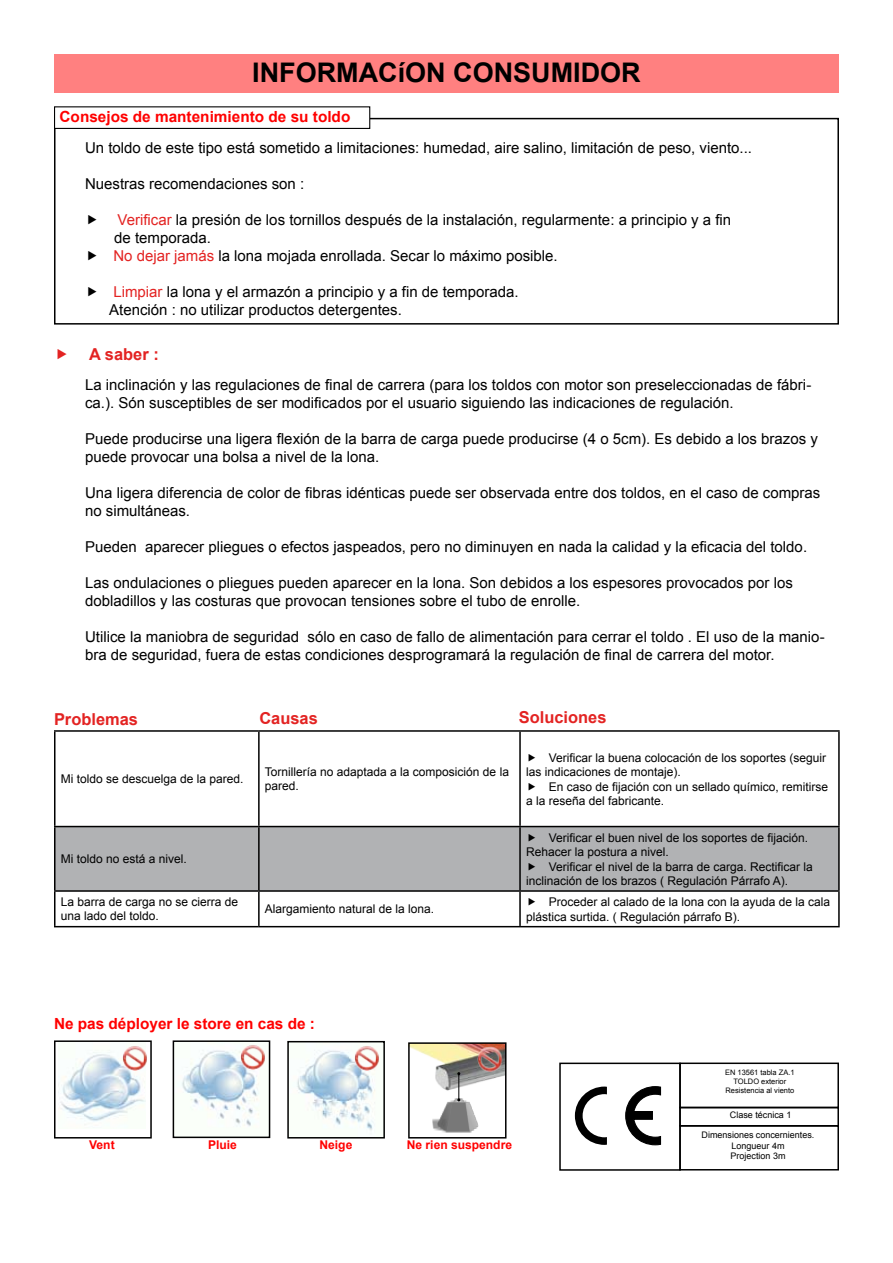
<style>
.page{position:relative;width:893px;height:1263px;background:#fff}
.page>*{position:absolute;margin:0;border:0;box-sizing:border-box;transform-origin:0 0}
.t1{font:700 27px "Arial";color:#000}
.t2{font:700 16.5px "Arial";color:#e32322}
.t3{font:700 15.3px "Arial";color:#f00}
.t4{font:15px/18px "Arial";color:#000}
.t5{font:12px/14.4px "Arial";color:#000}
.t6{font:700 12px "Arial";color:#f00}
.t7{font:9px/10.8px "Arial";color:#000;text-align:center}
.t8{font:7.5px/9px "Arial";color:#000;text-align:center}
.s1{color:#e32322}
</style>
<div class="page">
<div style="left:679px;top:1125px;width:160px;height:45px;border:2px solid #000"></div>
<img style="left:411px;top:1045px;width:92px;height:46px">
<div style="left:408px;top:1042px;width:98px;height:96px;border:2px solid #000"></div>
<img style="left:60px;top:1052px;width:85px;height:73px">
<div style="left:54px;top:1040px;width:98px;height:98px;border:2px solid #000"></div>
<img style="left:296px;top:1050px;width:79px;height:81px">
<div style="left:287px;top:1041px;width:98px;height:97px;border:2px solid #000"></div>
<img style="left:432px;top:1102px;width:47px;height:31px">
<svg style="left:447px;top:1072px;width:22px;height:59px"></svg>
<img style="left:122px;top:1046px;width:25px;height:24px">
<img style="left:355px;top:1046px;width:24px;height:25px">
<img style="left:477px;top:1046px;width:25px;height:25px">
<img style="left:181px;top:1050px;width:78px;height:77px">
<div style="left:173px;top:1040px;width:97px;height:98px;border:2px solid #000"></div>
<img style="left:240px;top:1045px;width:25px;height:24px">
<div style="left:559px;top:1062px;width:122px;height:109px;border:2px solid #000"></div>
<div style="left:679px;top:1062px;width:160px;height:46px;border:2px solid #000"></div>
<svg style="left:575px;top:1086px;width:32px;height:59px"></svg>
<svg style="left:625px;top:1086px;width:37px;height:60px"></svg>
<div style="left:679px;top:1107px;width:160px;height:19px;border:2px solid #000"></div>
<div style="left:56px;top:827px;width:782px;height:63px;background:#b1b2b4"></div>
<hr style="left:54px;top:730px;width:205px;height:2px;background:#000">
<hr style="left:54px;top:732px;width:2px;height:94px;background:#000">
<hr style="left:259px;top:730px;width:261px;height:2px;background:#000">
<hr style="left:258px;top:732px;width:2px;height:94px;background:#000">
<hr style="left:520px;top:730px;width:320px;height:2px;background:#000">
<hr style="left:519px;top:732px;width:2px;height:94px;background:#000">
<hr style="left:838px;top:732px;width:2px;height:94px;background:#000">
<hr style="left:54px;top:890px;width:205px;height:2px;background:#000">
<hr style="left:54px;top:892px;width:2px;height:34px;background:#000">
<hr style="left:259px;top:890px;width:261px;height:2px;background:#000">
<hr style="left:258px;top:892px;width:2px;height:34px;background:#000">
<hr style="left:520px;top:890px;width:320px;height:2px;background:#000">
<hr style="left:519px;top:892px;width:2px;height:34px;background:#000">
<hr style="left:838px;top:892px;width:2px;height:34px;background:#000">
<hr style="left:54px;top:926px;width:205px;height:1px;background:#000">
<hr style="left:259px;top:926px;width:261px;height:1px;background:#000">
<hr style="left:520px;top:926px;width:320px;height:1px;background:#000">
<hr style="left:54px;top:826px;width:205px;height:1px;background:#000">
<hr style="left:54px;top:827px;width:2px;height:63px;background:#000">
<hr style="left:259px;top:826px;width:261px;height:1px;background:#000">
<hr style="left:258px;top:827px;width:2px;height:63px;background:#000">
<hr style="left:520px;top:826px;width:320px;height:1px;background:#000">
<hr style="left:519px;top:827px;width:2px;height:63px;background:#000">
<hr style="left:838px;top:827px;width:2px;height:63px;background:#000">
<div style="left:54px;top:54px;width:785px;height:38px;background:#ff8080"></div>
<div style="left:54px;top:118px;width:785px;height:207px;border:2px solid #000"></div>
<div style="left:55px;top:107px;width:315px;height:21px;background:#fff"></div>
<div style="left:54px;top:106px;width:316px;height:23px;border:1px solid #000"></div>
<svg style="left:529px;top:833px;width:6px;height:8px"></svg>
<svg style="left:529px;top:862px;width:6px;height:8px"></svg>
<h1 class="t1" style="left:252px;top:55px;width:390px">INFORMACíON CONSUMIDOR</h1>
<p class="t3" style="left:60px;top:107px;width:292px">Consejos de mantenimiento de su toldo</p>
<p class="t4" style="left:85px;top:139px;width:668px">Un toldo de este tipo está sometido a limitaciones: humedad, aire salino, limitación de peso, viento...</p>
<p class="t4" style="left:85px;top:175px;width:221px">Nuestras recomendaciones son :</p>
<p class="t4" style="left:113px;top:211px;width:619px"><span class="s1">Verificar</span> la presión de los tornillos después de la instalación, regularmente: a principio y a fin de temporada.<br><span class="s1">No dejar jamás</span> la lona mojada enrollada. Secar lo máximo posible.</p>
<p class="t4" style="left:109px;top:283px;width:411px"><span class="s1">Limpiar</span> la lona y el armazón a principio y a fin de temporada.<br>Atención : no utilizar productos detergentes.</p>
<p class="t2" style="left:89px;top:343px;width:71px">A saber :</p>
<p class="t4" style="left:85px;top:376px;width:728px">La inclinación y las regulaciones de final de carrera (para los toldos con motor son preseleccionadas de fábri&shy;ca.). Són susceptibles de ser modificados por el usuario siguiendo las indicaciones de regulación.</p>
<p class="t4" style="left:85px;top:430px;width:734px">Puede producirse una ligera flexión de la barra de carga puede producirse (4 o 5cm). Es debido a los brazos y puede provocar una bolsa a nivel de la lona.</p>
<p class="t4" style="left:85px;top:484px;width:737px">Una ligera diferencia de color de fibras idénticas puede ser observada entre dos toldos, en el caso de compras no simultáneas.</p>
<p class="t4" style="left:85px;top:538px;width:724px">Pueden aparecer pliegues o efectos jaspeados, pero no diminuyen en nada la calidad y la eficacia del toldo.</p>
<p class="t4" style="left:85px;top:574px;width:709px">Las ondulaciones o pliegues pueden aparecer en la lona. Son debidos a los espesores provocados por los dobladillos y las costuras que provocan tensiones sobre el tubo de enrolle.</p>
<p class="t4" style="left:85px;top:628px;width:741px">Utilice la maniobra de seguridad sólo en caso de fallo de alimentación para cerrar el toldo . El uso de la manio&shy;bra de seguridad, fuera de estas condiciones desprogramará la regulación de final de carrera del motor.</p>
<p class="t2" style="left:54px;top:708px;width:86px">Problemas</p>
<p class="t2" style="left:259px;top:707px;width:60px">Causas</p>
<p class="t2" style="left:519px;top:707px;width:89px">Soluciones</p>
<p class="t5" style="left:61px;top:772px;width:184px">Mi toldo se descuelga de la pared.</p>
<p class="t5" style="left:265px;top:765px;width:246px">Tornillería no adaptada a la composición de la pared.</p>
<p class="t5" style="left:61px;top:852px;width:128px">Mi toldo no está a nivel.</p>
<p class="t5" style="left:526px;top:750px;width:302px;text-indent:23px">Verificar la buena colocación de los soportes (seguir las indicaciones de montaje).</p>
<p class="t5" style="left:526px;top:779px;width:304px;text-indent:23px">En caso de fijación con un sellado químico, remitirse a la reseña del fabricante.</p>
<p class="t5" style="left:526px;top:830px;width:284px;text-indent:23px">Verificar el buen nivel de los soportes de fijación.<br>Rehacer la postura a nivel.</p>
<p class="t5" style="left:526px;top:859px;width:288px;text-indent:23px">Verificar el nivel de la barra de carga. Rectificar la inclinación de los brazos ( Regulación Párrafo A).</p>
<p class="t5" style="left:61px;top:895px;width:179px">La barra de carga no se cierra de una lado del toldo.</p>
<p class="t5" style="left:265px;top:902px;width:171px">Alargamiento natural de la lona.</p>
<p class="t5" style="left:526px;top:895px;width:306px;text-indent:23px">Proceder al calado de la lona con la ayuda de la cala plástica surtida. ( Regulación párrafo B).</p>
<p class="t3" style="left:54px;top:1013px;width:263px">Ne pas déployer le store en cas de :</p>
<p class="t8" style="left:725px;top:1068px;width:71px">EN 13561 tabla ZA.1<br>TOLDO exterior<br>Resistencia al viento</p>
<p class="t7" style="left:730px;top:1109px;width:63px">Clase técnica 1</p>
<p class="t6" style="left:89px;top:1137px;width:27px">Vent</p>
<p class="t6" style="left:208px;top:1137px;width:30px">Pluie</p>
<p class="t6" style="left:320px;top:1137px;width:34px">Neige</p>
<p class="t6" style="left:407px;top:1136px;width:107px">Ne rien suspendre</p>
<p class="t7" style="left:702px;top:1129px;width:114px">Dimensiones concernientes.<br>Longueur 4m<br>Projection 3m</p>
</div>
